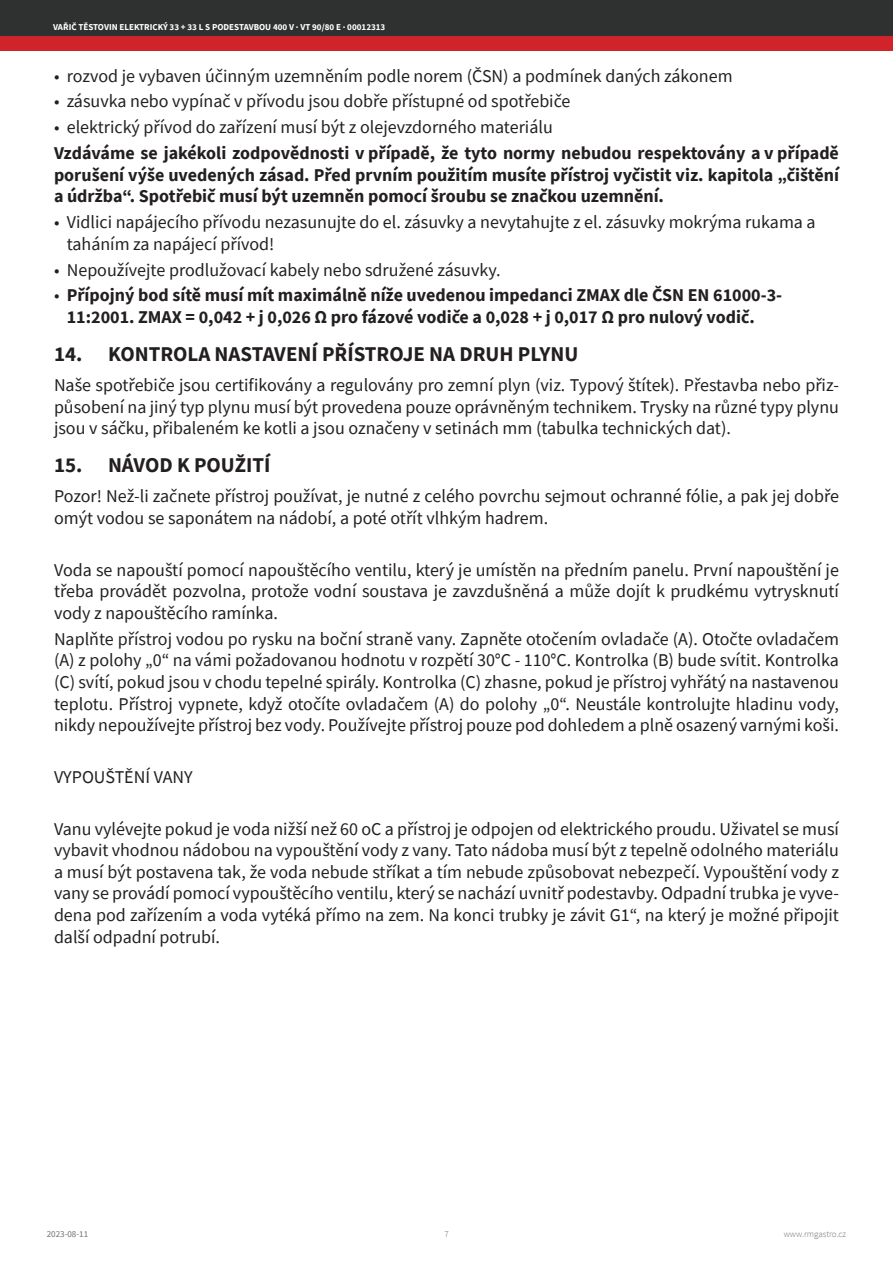
<style>
.page{position:relative;width:893px;height:1263px;background:#fff}
.page>*{position:absolute;margin:0;border:0;box-sizing:border-box;transform-origin:0 0}
.t1{font:700 21px "Source Sans Pro";color:#231f20}
.Paragraph{font:18px/21.6px "Source Sans Pro";color:#231f20;text-align:justify}
.Paragraph-2{font:700 18px/21.6px "Source Sans Pro";color:#231f20;text-align:justify}
.t2{font:700 9px "Source Sans Pro";color:#fff}
.t3{font:300 9px "Source Sans Pro";color:#6f7073}
.t4{font:9px "Source Sans Pro";color:#6f7073}
.s1{font-weight:400}
</style>
<div class="page">
<div style="left:0;top:0;width:893px;height:51px;background:#d1232a"></div>
<div style="left:0;top:0;width:893px;height:36px;background:#2f3131"></div>
<p class="t2" style="left:53px;top:21px;width:334px">VAŘIČ TĚSTOVIN ELEKTRICKÝ 33 + 33 L S PODESTAVBOU 400 V · VT 90/80 E · 00012313</p>
<p class="Paragraph" style="left:54px;top:65px;width:680px">• rozvod je vybaven účinným uzemněním podle norem (ČSN) a podmínek daných zákonem</p>
<p class="Paragraph" style="left:54px;top:90px;width:518px">• zásuvka nebo vypínač v přívodu jsou dobře přístupné od spotřebiče</p>
<p class="Paragraph" style="left:54px;top:116px;width:500px">• elektrický přívod do zařízení musí být z olejevzdorného materiálu</p>
<p class="Paragraph-2" style="left:54px;top:142px;width:786px">Vzdáváme se jakékoli zodpovědnosti v případě, že tyto normy nebudou respektovány a v případě porušení výše uvedených zásad. Před prvním použitím musíte přístroj vyčistit viz. kapitola „čištění a údržba“. Spotřebič musí být uzemněn pomocí šroubu se značkou uzemnění.</p>
<p class="Paragraph" style="left:67px;top:211px;width:750px;text-indent:-13px">• Vidlici napájecího přívodu nezasunujte do el. zásuvky a nevytahujte z el. zásuvky mokrýma rukama a taháním za napájecí přívod!</p>
<p class="Paragraph" style="left:54px;top:259px;width:448px">• Nepoužívejte prodlužovací kabely nebo sdružené zásuvky.</p>
<p class="Paragraph-2" style="left:67px;top:284px;width:717px;text-indent:-13px"><span class="s1">•</span> Přípojný bod sítě musí mít maximálně níže uvedenou impedanci ZMAX dle ČSN EN 61000-3-<br>11:2001. ZMAX = 0,042 + j 0,026 Ω pro fázové vodiče a 0,028 + j 0,017 Ω pro nulový vodič.</p>
<p class="t1" style="left:54px;top:340px;width:526px">14. KONTROLA NASTAVENÍ PŘÍSTROJE NA DRUH PLYNU</p>
<p class="Paragraph" style="left:54px;top:374px;width:786px">Naše spotřebiče jsou certifikovány a regulovány pro zemní plyn (viz. Typový štítek). Přestavba nebo přiz&shy;působení na jiný typ plynu musí být provedena pouze oprávněným technikem. Trysky na různé typy plynu jsou v sáčku, přibaleném ke kotli a jsou označeny v setinách mm (tabulka technických dat).</p>
<p class="t1" style="left:54px;top:451px;width:218px">15. NÁVOD K POUŽITÍ</p>
<p class="Paragraph" style="left:54px;top:485px;width:786px">Pozor! Než-li začnete přístroj používat, je nutné z celého povrchu sejmout ochranné fólie, a pak jej dobře omýt vodou se saponátem na nádobí, a poté otřít vlhkým hadrem.</p>
<p class="Paragraph" style="left:54px;top:559px;width:786px">Voda se napouští pomocí napouštěcího ventilu, který je umístěn na předním panelu. První napouštění je třeba provádět pozvolna, protože vodní soustava je zavzdušněná a může dojít k prudkému vytrysknutí vody z napouštěcího ramínka.</p>
<p class="Paragraph" style="left:54px;top:628px;width:786px">Naplňte přístroj vodou po rysku na boční straně vany. Zapněte otočením ovladače (A). Otočte ovladačem (A) z polohy „0“ na vámi požadovanou hodnotu v rozpětí 30°C - 110°C. Kontrolka (B) bude svítit. Kontrolka (C) svítí, pokud jsou v chodu tepelné spirály. Kontrolka (C) zhasne, pokud je přístroj vyhřátý na nastavenou teplotu. Přístroj vypnete, když otočíte ovladačem (A) do polohy „0“. Neustále kontrolujte hladinu vody, nikdy nepoužívejte přístroj bez vody. Používejte přístroj pouze pod dohledem a plně osazený varnými koši.</p>
<p class="Paragraph" style="left:54px;top:766px;width:140px">VYPOUŠTĚNÍ VANY</p>
<p class="Paragraph" style="left:54px;top:818px;width:786px">Vanu vylévejte pokud je voda nižší než 60 oC a přístroj je odpojen od elektrického proudu. Uživatel se musí vybavit vhodnou nádobou na vypouštění vody z vany. Tato nádoba musí být z tepelně odolného materiálu a musí být postavena tak, že voda nebude stříkat a tím nebude způsobovat nebezpečí. Vypouštění vody z vany se provádí pomocí vypouštěcího ventilu, který se nachází uvnitř podestavby. Odpadní trubka je vyve&shy;dena pod zařízením a voda vytéká přímo na zem. Na konci trubky je závit G1“, na který je možné připojit další odpadní potrubí.</p>
<p class="t4" style="left:47px;top:1229px;width:43px">2023-08-11</p>
<p class="t3" style="left:784px;top:1229px;width:64px">www.rmgastro.cz</p>
<p class="t3" style="left:444px;top:1229px;width:6px">7</p>
</div>
